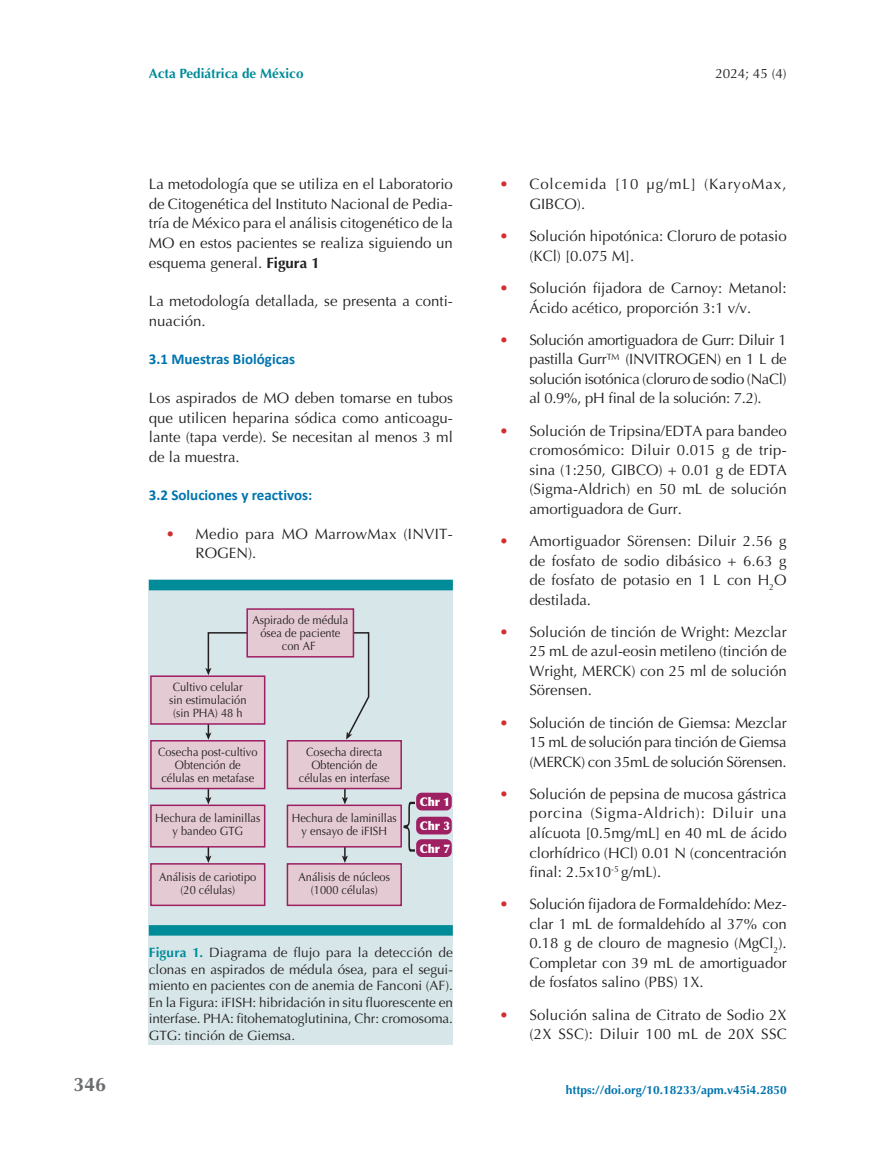
<style>
.page{position:relative;width:893px;height:1149px;background:#fff}
.page>*{position:absolute;margin:0;border:0;box-sizing:border-box;transform-origin:0 0}
.t1{font:700 19.5px "Optima";color:#6c6d70}
.t2{font:15px/19.5px "Optima";color:#231f20;text-align:justify}
.t3{font:700 15px "Calibri";color:#0074ae}
.t4{font:15px/19.5px "Optima";letter-spacing:.06em;color:#231f20}
.t5{font:15px/19.5px "Optima";letter-spacing:.02em;color:#231f20}
.t6{font:13.5px/16.5px "Optima";letter-spacing:-.005em;color:#231f20;text-align:justify}
.t7{font:700 13.5px "Optima";color:#008b9a}
.t8{font:12px/12.9px "Optima";color:#231f20;text-align:center;scale:.92 1}
.t9{font:700 12px "Optima";color:#0074ae}
.t10{font:900 12px "Optima";color:#fff;scale:.92 1}
.s1{font-weight:700}
.s2{color:#d22e2e}
.s3{font-weight:700;color:#008b9a}
</style>
<div class="page">
<div style="left:149px;top:579px;width:304px;height:465px;background:#d6e6e9"></div>
<div style="left:149px;top:579px;width:304px;height:11px;background:#008b98"></div>
<div style="left:149px;top:924px;width:304px;height:11px;background:#008b98"></div>
<svg style="left:205px;top:632px;width:45px;height:43px"></svg>
<svg style="left:205px;top:724px;width:6px;height:15px"></svg>
<svg style="left:205px;top:789px;width:6px;height:15px"></svg>
<svg style="left:205px;top:847px;width:6px;height:15px"></svg>
<svg style="left:319px;top:631px;width:51px;height:108px"></svg>
<hr style="left:344px;top:778px;width:2px;height:20px;background:#231f20">
<svg style="left:342px;top:796px;width:6px;height:8px"></svg>
<hr style="left:344px;top:836px;width:2px;height:21px;background:#231f20">
<svg style="left:342px;top:855px;width:6px;height:7px"></svg>
<div style="left:247px;top:609px;width:106px;height:47px;background:#e4cad3"></div>
<div style="left:246px;top:608px;width:108px;height:49px;border:2px solid #9e1f62"></div>
<div style="left:151px;top:676px;width:114px;height:47px;background:#e4cad3"></div>
<div style="left:150px;top:675px;width:115px;height:49px;border:2px solid #9e1f62"></div>
<div style="left:151px;top:740px;width:114px;height:48px;background:#e4cad3"></div>
<div style="left:150px;top:739px;width:115px;height:50px;border:2px solid #9e1f62"></div>
<div style="left:151px;top:805px;width:114px;height:41px;background:#e4cad3"></div>
<div style="left:150px;top:804px;width:115px;height:43px;border:2px solid #9e1f62"></div>
<div style="left:151px;top:863px;width:114px;height:42px;background:#e4cad3"></div>
<div style="left:150px;top:862px;width:115px;height:43px;border:2px solid #9e1f62"></div>
<div style="left:287px;top:740px;width:114px;height:48px;background:#e4cad3"></div>
<div style="left:287px;top:739px;width:115px;height:50px;border:2px solid #9e1f62"></div>
<div style="left:287px;top:805px;width:114px;height:41px;background:#e4cad3"></div>
<div style="left:287px;top:804px;width:115px;height:43px;border:2px solid #9e1f62"></div>
<div style="left:287px;top:863px;width:114px;height:42px;background:#e4cad3"></div>
<div style="left:287px;top:862px;width:115px;height:43px;border:2px solid #9e1f62"></div>
<div style="left:416px;top:792px;width:36px;height:18px;background:#9e1f62;border-radius:5px"></div>
<div style="left:416px;top:839px;width:36px;height:17px;background:#9e1f62;border-radius:5px"></div>
<div style="left:416px;top:816px;width:36px;height:18px;background:#9e1f62;border-radius:5px"></div>
<svg style="left:404px;top:801px;width:11px;height:50px"></svg>
<h1 class="t1" style="left:74px;top:1072px;width:34px">346</h1>
<p class="t7" style="left:149px;top:66px;width:156px">Acta Pediátrica de México</p>
<p class="t6" style="left:715px;top:65px;width:73px">2024; 45 (4)</p>
<p class="t2" style="left:149px;top:175px;width:306px">La metodología que se utiliza en el Laboratorio de Citogenética del Instituto Nacional de Pedia&shy;tría de México para el análisis citogenético de la MO en estos pacientes se realiza siguiendo un esquema general. <span class="s1">Figura 1</span></p>
<p class="t2" style="left:149px;top:291px;width:306px">La metodología detallada, se presenta a conti&shy;nuación.</p>
<p class="t3" style="left:149px;top:348px;width:148px">3.1 Muestras Biológicas</p>
<p class="t2" style="left:149px;top:388px;width:306px">Los aspirados de MO deben tomarse en tubos que utilicen heparina sódica como anticoagu&shy;lante (tapa verde). Se necesitan al menos 3 ml de la muestra.</p>
<p class="t3" style="left:149px;top:484px;width:165px">3.2 Soluciones y reactivos:</p>
<p class="t5" style="left:196px;top:524px;width:259px;text-indent:-30px"><span class="s2">•</span> Medio para MO MarrowMax (INVIT-<br>ROGEN).</p>
<p class="t8" style="left:252px;top:613px;width:106px">Aspirado de médula ósea de paciente con AF</p>
<p class="t8" style="left:169px;top:681px;width:86px">Cultivo celular sin estimulación (sin PHA) 48 h</p>
<p class="t8" style="left:158px;top:745px;width:110px">Cosecha post-cultivo<br>Obtención de células en metafase</p>
<p class="t8" style="left:155px;top:811px;width:116px">Hechura de laminillas y bandeo GTG</p>
<p class="t8" style="left:159px;top:870px;width:107px">Análisis de cariotipo (20 células)</p>
<p class="t8" style="left:299px;top:745px;width:100px">Cosecha directa<br>Obtención de células en interfase</p>
<p class="t8" style="left:292px;top:811px;width:116px">Hechura de laminillas y ensayo de iFISH</p>
<p class="t8" style="left:298px;top:870px;width:101px">Análisis de núcleos (1000 células)</p>
<p class="t10" style="left:420px;top:794px;width:34px">Chr 1</p>
<p class="t10" style="left:420px;top:840px;width:34px">Chr 7</p>
<p class="t10" style="left:420px;top:818px;width:34px">Chr 3</p>
<p class="t6" style="left:149px;top:944px;width:306px"><span class="s3">Figura 1.</span> Diagrama de flujo para la detección de clonas en aspirados de médula ósea, para el segui&shy;miento en pacientes con de anemia de Fanconi (AF).<br>En la Figura: iFISH: hibridación in situ fluorescente en interfase. PHA: fitohematoglutinina, Chr: cromosoma.<br>GTG: tinción de Giemsa.</p>
<p class="t4" style="left:529px;top:175px;width:259px;text-indent:-30px"><span class="s2">•</span> Colcemida [10 µg/mL] (KaryoMax,<br>GIBCO).</p>
<p class="t2" style="left:529px;top:226px;width:259px;text-indent:-30px"><span class="s2">•</span> Solución hipotónica: Cloruro de potasio (KCl) [0.075 M].</p>
<p class="t2" style="left:500px;top:278px;width:288px;text-align:center"><span class="s2">•</span> Solución fijadora de Carnoy: Metanol:<br>Ácido acético, proporción 3:1 v/v.</p>
<p class="t2" style="left:529px;top:330px;width:259px;text-indent:-30px"><span class="s2">•</span> Solución amortiguadora de Gurr: Diluir 1 pastilla Gurr™ (INVITROGEN) en 1 L de solución isotónica (cloruro de sodio (NaCl) al 0.9%, pH final de la solución: 7.2).</p>
<p class="t2" style="left:529px;top:421px;width:259px;text-indent:-30px"><span class="s2">•</span> Solución de Tripsina/EDTA para bandeo cromosómico: Diluir 0.015 g de trip&shy;sina (1:250, GIBCO) + 0.01 g de EDTA (Sigma-Aldrich) en 50 mL de solución amortiguadora de Gurr.</p>
<p class="t2" style="left:529px;top:531px;width:259px;text-indent:-30px"><span class="s2">•</span> Amortiguador Sörensen: Diluir 2.56 g de fosfato de sodio dibásico + 6.63 g de fosfato de potasio en 1 L con H<sub>2</sub>O destilada.</p>
<p class="t2" style="left:529px;top:622px;width:259px;text-indent:-30px"><span class="s2">•</span> Solución de tinción de Wright: Mezclar 25 mL de azul-eosin metileno (tinción de Wright, MERCK) con 25 ml de solución Sörensen.</p>
<p class="t2" style="left:529px;top:712px;width:259px;text-indent:-30px"><span class="s2">•</span> Solución de tinción de Giemsa: Mezclar 15 mL de solución para tinción de Giemsa (MERCK) con 35mL de solución Sörensen.</p>
<p class="t2" style="left:529px;top:784px;width:259px;text-indent:-30px"><span class="s2">•</span> Solución de pepsina de mucosa gástrica porcina (Sigma-Aldrich): Diluir una alícuota [0.5mg/mL] en 40 mL de ácido clorhídrico (HCl) 0.01 N (concentración final: 2.5x10<sup>-5</sup> g/mL).</p>
<p class="t2" style="left:529px;top:894px;width:259px;text-indent:-30px"><span class="s2">•</span> Solución fijadora de Formaldehído: Mez&shy;clar 1 mL de formaldehído al 37% con 0.18 g de clouro de magnesio (MgCl<sub>2</sub>).<br>Completar con 39 mL de amortiguador de fosfatos salino (PBS) 1X.</p>
<p class="t2" style="left:500px;top:1004px;width:289px;text-align:right"><span class="s2">•</span> Solución salina de Citrato de Sodio 2X (2X SSC): Diluir 100 mL de 20X SSC</p>
<p class="t9" style="left:566px;top:1082px;width:222px">https://doi.org/10.18233/apm.v45i4.2850</p>
</div>
